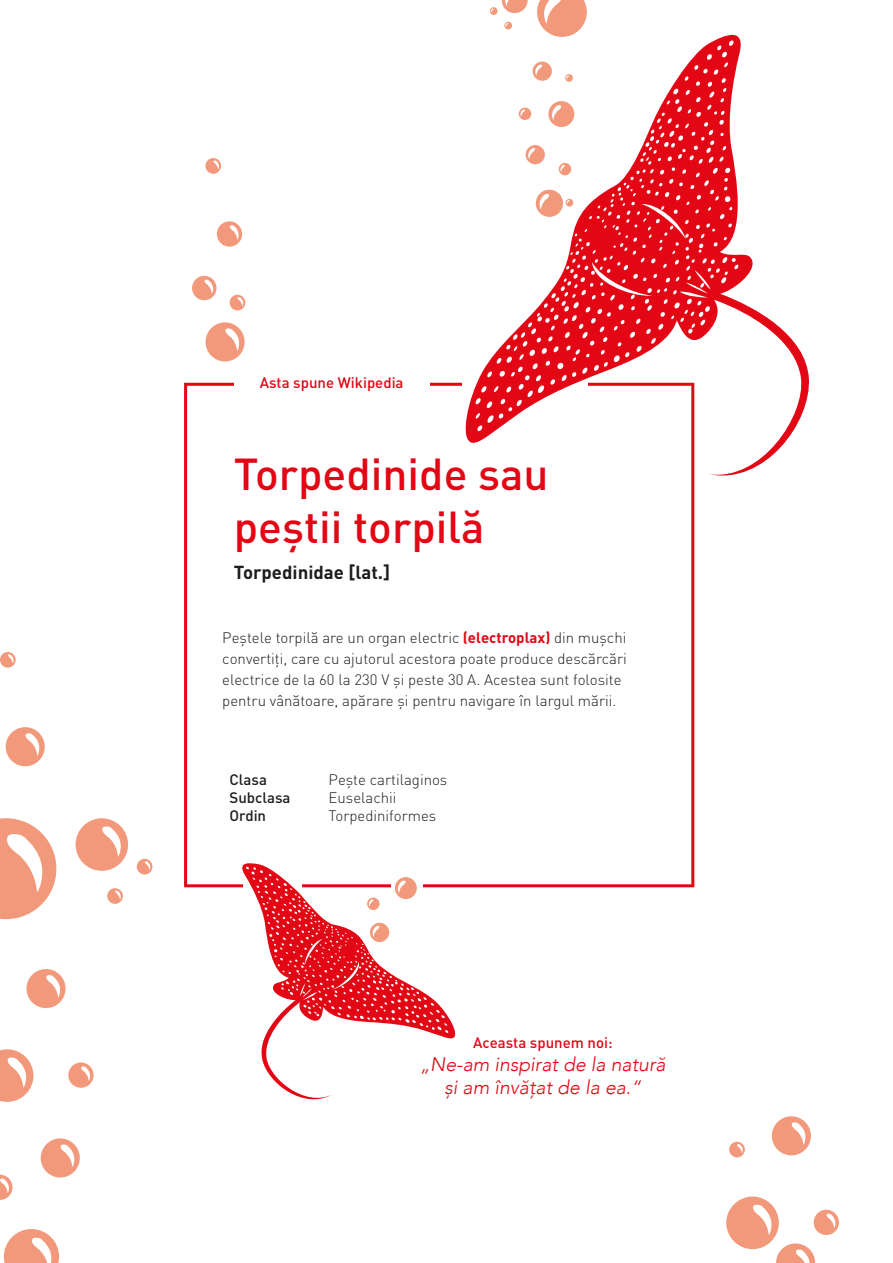
<style>
.page{position:relative;width:893px;height:1263px;background:#fff}
.page>*{position:absolute;margin:0;border:0;box-sizing:border-box;transform-origin:0 0}
.t1{font:500 44.25px/52.9px "FFDIN Pro";color:#e30614}
.t2{font:italic 300 19.5px/23.4px "Avenir";color:#e30614;text-align:center}
.t3{font:700 18.6px "FFDIN Pro";color:#1d1d1b}
.t4{font:300 15px/21px "FFDIN Pro";color:#1d1d1b}
.t5{font:500 15px "FFDIN Pro";color:#e30614}
.t6{font:500 15px "FFDIN Pro";color:#1d1d1b}
.s1{font-weight:700;color:#e30614}
</style>
<div class="page">
<svg style="left:184px;top:383px;width:510px;height:504px"></svg>
<svg style="left:504px;top:22px;width:8px;height:5px"></svg>
<svg style="left:490px;top:0;width:38px;height:15px"></svg>
<svg style="left:537px;top:0;width:50px;height:27px"></svg>
<svg style="left:4px;top:1229px;width:55px;height:34px"></svg>
<svg style="left:41px;top:1138px;width:39px;height:39px"></svg>
<svg style="left:206px;top:322px;width:39px;height:39px"></svg>
<svg style="left:192px;top:276px;width:24px;height:24px"></svg>
<svg style="left:26px;top:969px;width:40px;height:39px"></svg>
<svg style="left:772px;top:1116px;width:39px;height:39px"></svg>
<svg style="left:6px;top:727px;width:39px;height:39px"></svg>
<svg style="left:0;top:1175px;width:13px;height:25px"></svg>
<svg style="left:68px;top:1062px;width:26px;height:26px"></svg>
<svg style="left:217px;top:221px;width:25px;height:26px"></svg>
<svg style="left:729px;top:1142px;width:16px;height:15px"></svg>
<svg style="left:107px;top:888px;width:16px;height:16px"></svg>
<svg style="left:137px;top:859px;width:15px;height:15px"></svg>
<svg style="left:205px;top:158px;width:16px;height:16px"></svg>
<svg style="left:230px;top:295px;width:15px;height:15px"></svg>
<svg style="left:0;top:652px;width:16px;height:16px"></svg>
<svg style="left:0;top:1049px;width:33px;height:53px"></svg>
<svg style="left:726px;top:1196px;width:113px;height:67px"></svg>
<svg style="left:76px;top:818px;width:52px;height:53px"></svg>
<svg style="left:0;top:818px;width:56px;height:101px"></svg>
<div style="left:234px;top:376px;width:195px;height:13px;background:#fff"></div>
<svg style="left:459px;top:27px;width:350px;height:459px"></svg>
<svg style="left:237px;top:862px;width:223px;height:238px"></svg>
<p class="t5" style="left:260px;top:370px;width:145px">Asta spune Wikipedia</p>
<h1 class="t1" style="left:234px;top:442px;width:316px">Torpedinide sau peștii torpilă</h1>
<p class="t3" style="left:234px;top:556px;width:158px">Torpedinidae [lat.]</p>
<p class="t4" style="left:222px;top:626px;width:406px">Peștele torpilă are un organ electric <span class="s1">(electroplax)</span> din mușchi convertiți, care cu ajutorul acestora poate produce descărcări electrice de la 60 la 230 V și peste 30 A. Acestea sunt folosite pentru vânătoare, apărare și pentru navigare în largul mării.</p>
<p class="t6" style="left:230px;top:768px;width:39px">Clasa</p>
<p class="t4" style="left:329px;top:768px;width:120px">Pește cartilaginos</p>
<p class="t6" style="left:230px;top:786px;width:62px">Subclasa</p>
<p class="t4" style="left:329px;top:786px;width:69px">Euselachii</p>
<p class="t6" style="left:230px;top:804px;width:38px">Ordin</p>
<p class="t4" style="left:329px;top:804px;width:109px">Torpediniformes</p>
<p class="t5" style="left:473px;top:1030px;width:141px">Aceasta spunem noi:</p>
<h2 class="t2" style="left:420px;top:1053px;width:247px">„Ne-am inspirat de la natură și am învățat de la ea.“</h2>
</div>
